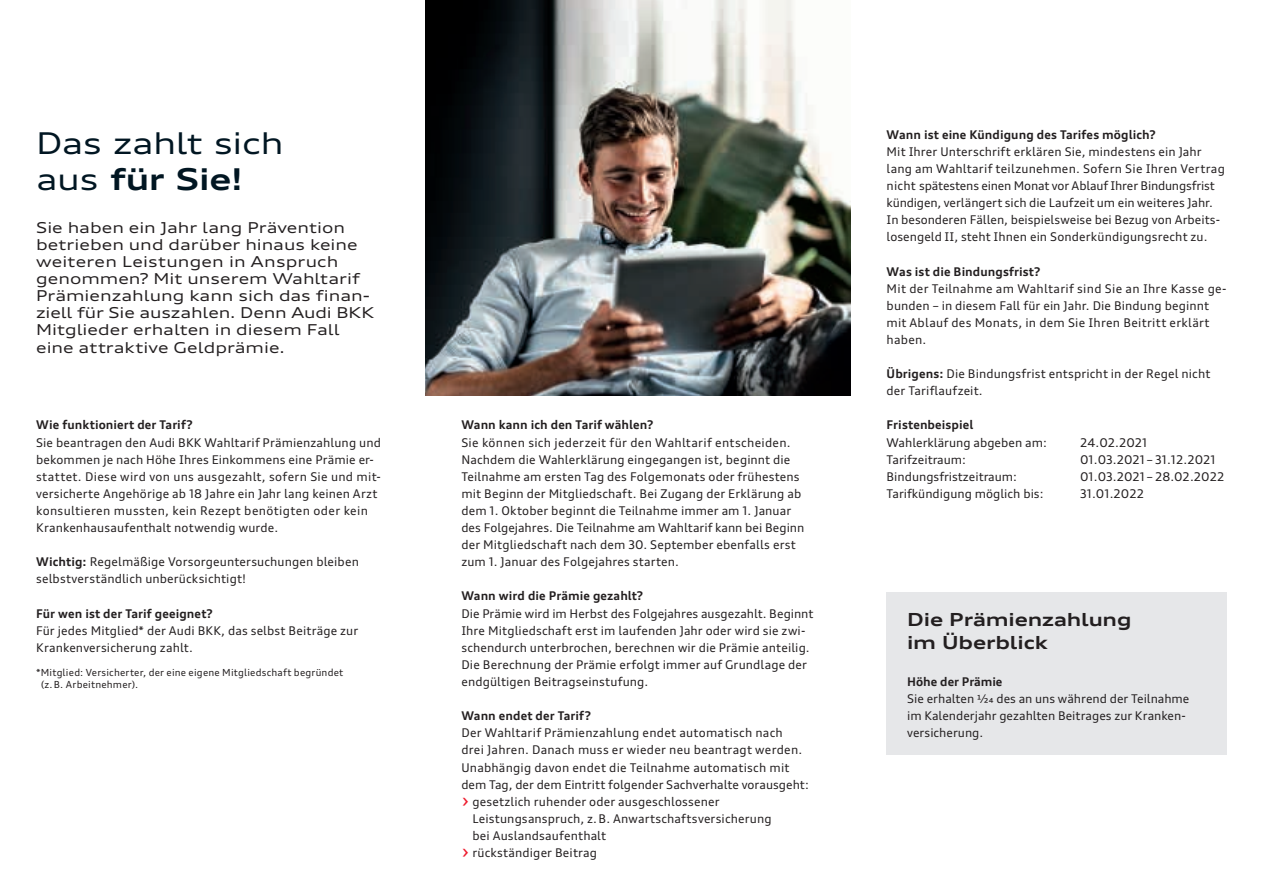
<style>
.page{position:relative;width:1263px;height:893px;background:#fff}
.page>*{position:absolute;margin:0;border:0;box-sizing:border-box;transform-origin:0 0}
.t1{font:expanded 30px/36px "Audi Type";letter-spacing:-.015em;color:#011622}
.t2{font:700 expanded 18px/22.5px "Audi Type";letter-spacing:-.01em;color:#231f20}
.t3{font:expanded 15px/17.1px "Audi Type";color:#231f20}
.t4{font:12px/17.1px "Audi Type";letter-spacing:.01em;color:#231f20}
.t5{font:700 12px "Audi Type";letter-spacing:.005em;color:#231f20}
.t6{font:9.75px/11.7px "Audi Type";letter-spacing:.015em;color:#231f20}
.s1{font-weight:700}
.s2{font-size:21px;color:#ee1b2d}
</style>
<div class="page">
<div style="left:887px;top:592px;width:340px;height:162px;background:#e6e7e9"></div>
<img style="left:425px;top:0;width:425px;height:395px">
<h1 class="t1" style="left:36px;top:125px;width:249px">Das zahlt sich aus <span class="s1">für Sie!</span></h1>
<p class="t3" style="left:36px;top:219px;width:339px">Sie haben ein Jahr lang Prävention betrieben und darüber hinaus keine weiteren Leistungen in Anspruch genommen? Mit unserem Wahltarif Prämienzahlung kann sich das finan&shy;ziell für Sie auszahlen. Denn Audi BKK Mitglieder erhalten in diesem Fall eine attraktive Geldprämie.</p>
<p class="t5" style="left:36px;top:418px;width:158px">Wie funktioniert der Tarif?</p>
<p class="t4" style="left:36px;top:434px;width:346px">Sie beantragen den Audi BKK Wahltarif Prämienzahlung und bekommen je nach Höhe Ihres Einkommens eine Prämie er&shy;stattet. Diese wird von uns ausgezahlt, sofern Sie und mit&shy;versicherte Angehörige ab 18 Jahre ein Jahr lang keinen Arzt konsultieren mussten, kein Rezept benötigten oder kein Krankenhausaufenthalt notwendig wurde.</p>
<p class="t4" style="left:36px;top:553px;width:324px"><span class="s1">Wichtig:</span> Regelmäßige Vorsorgeuntersuchungen bleiben selbstverständlich unberücksichtigt!</p>
<p class="t5" style="left:36px;top:606px;width:178px">Für wen ist der Tarif geeignet?</p>
<p class="t4" style="left:36px;top:622px;width:324px">Für jedes Mitglied* der Audi BKK, das selbst Beiträge zur<br>Krankenversicherung zahlt.</p>
<p class="t6" style="left:41px;top:667px;width:304px;text-indent:-5px">*Mitglied: Versicherter, der eine eigene Mitgliedschaft begründet (z.B. Arbeitnehmer).</p>
<p class="t5" style="left:461px;top:418px;width:194px">Wann kann ich den Tarif wählen?</p>
<p class="t4" style="left:461px;top:434px;width:344px">Sie können sich jederzeit für den Wahltarif entscheiden.<br>Nachdem die Wahlerklärung eingegangen ist, beginnt die Teilnahme am ersten Tag des Folgemonats oder frühestens mit Beginn der Mitgliedschaft. Bei Zugang der Erklärung ab dem 1. Oktober beginnt die Teilnahme immer am 1. Januar des Folgejahres. Die Teilnahme am Wahltarif kann bei Beginn der Mitgliedschaft nach dem 30. September ebenfalls erst zum 1. Januar des Folgejahres starten.</p>
<p class="t5" style="left:461px;top:589px;width:184px">Wann wird die Prämie gezahlt?</p>
<p class="t4" style="left:461px;top:605px;width:354px">Die Prämie wird im Herbst des Folgejahres ausgezahlt. Beginnt Ihre Mitgliedschaft erst im laufenden Jahr oder wird sie zwi&shy;schendurch unterbrochen, berechnen wir die Prämie anteilig.<br>Die Berechnung der Prämie erfolgt immer auf Grundlage der endgültigen Beitragseinstufung.</p>
<p class="t5" style="left:461px;top:708px;width:131px">Wann endet der Tarif?</p>
<p class="t4" style="left:461px;top:724px;width:323px">Der Wahltarif Prämienzahlung endet automatisch nach</p>
<p class="t4" style="left:461px;top:741px;width:342px">drei Jahren. Danach muss er wieder neu beantragt werden.</p>
<p class="t4" style="left:461px;top:758px;width:330px">Unabhängig davon endet die Teilnahme automatisch mit</p>
<p class="t4" style="left:461px;top:776px;width:349px">dem Tag, der dem Eintritt folgender Sachverhalte vorausgeht:</p>
<p class="t4" style="left:461px;top:793px;width:260px"><span class="s2">›</span> gesetzlich ruhender oder ausgeschlossener</p>
<p class="t4" style="left:472px;top:810px;width:301px">Leistungsanspruch, z.B. Anwartschaftsversicherung</p>
<p class="t4" style="left:472px;top:827px;width:135px">bei Auslandsaufenthalt</p>
<p class="t4" style="left:461px;top:844px;width:137px"><span class="s2">›</span> rückständiger Beitrag</p>
<p class="t5" style="left:887px;top:127px;width:271px">Wann ist eine Kündigung des Tarifes möglich?</p>
<p class="t4" style="left:887px;top:143px;width:340px">Mit Ihrer Unterschrift erklären Sie, mindestens ein Jahr lang am Wahltarif teilzunehmen. Sofern Sie Ihren Vertrag nicht spätestens einen Monat vor Ablauf Ihrer Bindungsfrist kündigen, verlängert sich die Laufzeit um ein weiteres Jahr.<br>In besonderen Fällen, beispielsweise bei Bezug von Arbeits&shy;losengeld II, steht Ihnen ein Sonderkündigungsrecht zu.</p>
<p class="t5" style="left:887px;top:264px;width:155px">Was ist die Bindungsfrist?</p>
<p class="t4" style="left:887px;top:280px;width:341px">Mit der Teilnahme am Wahltarif sind Sie an Ihre Kasse ge&shy;bunden – in diesem Fall für ein Jahr. Die Bindung beginnt mit Ablauf des Monats, in dem Sie Ihren Beitritt erklärt haben.</p>
<p class="t4" style="left:887px;top:365px;width:325px"><span class="s1">Übrigens:</span> Die Bindungsfrist entspricht in der Regel nicht der Tariflaufzeit.</p>
<p class="t5" style="left:887px;top:418px;width:88px">Fristenbeispiel</p>
<p class="t4" style="left:887px;top:434px;width:162px">Wahlerklärung abgeben am:</p>
<p class="t4" style="left:1080px;top:434px;width:69px">24.02.2021</p>
<p class="t4" style="left:887px;top:451px;width:81px">Tarifzeitraum:</p>
<p class="t4" style="left:1080px;top:451px;width:137px">01.03.2021– 31.12.2021</p>
<p class="t4" style="left:887px;top:468px;width:132px">Bindungsfristzeitraum:</p>
<p class="t4" style="left:1080px;top:468px;width:146px">01.03.2021– 28.02.2022</p>
<p class="t4" style="left:887px;top:485px;width:158px">Tarifkündigung möglich bis:</p>
<p class="t4" style="left:1080px;top:485px;width:66px">31.01.2022</p>
<h2 class="t2" style="left:907px;top:608px;width:226px">Die Prämienzahlung im Überblick</h2>
<p class="t5" style="left:907px;top:674px;width:97px">Höhe der Prämie</p>
<p class="t4" style="left:907px;top:690px;width:284px">Sie erhalten 1/24 des an uns während der Teilnahme im Kalenderjahr gezahlten Beitrages zur Kranken&shy;versicherung.</p>
</div>
